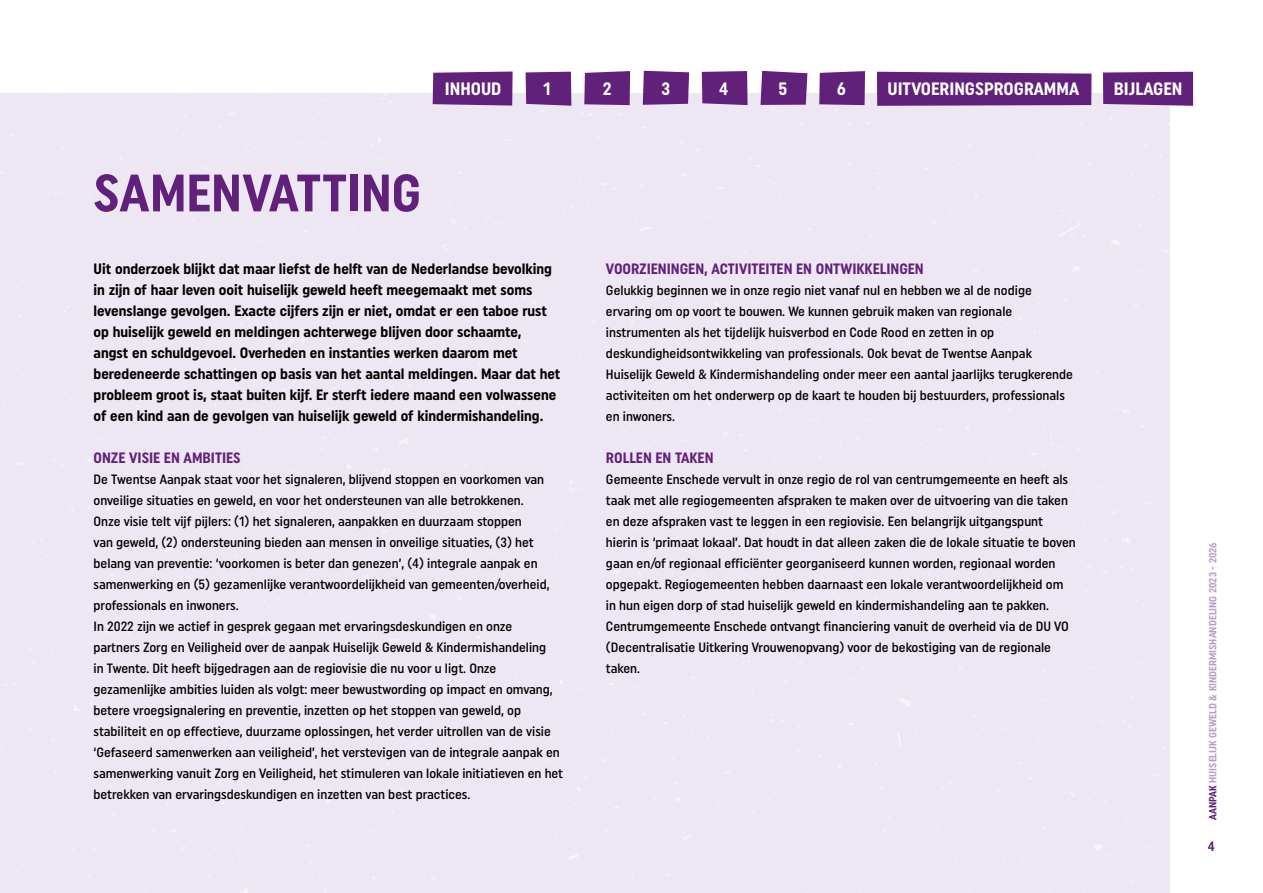
<style>
.page{position:relative;width:1263px;height:893px;background:#fff}
.page>*{position:absolute;margin:0;border:0;box-sizing:border-box;transform-origin:0 0}
.t1{font:700 52.5px "Uniform Condensed";color:#61207a}
.t2{font:700 18px "Uniform Condensed";color:#fff}
.t3{font:700 15px/21px "Uniform Condensed";color:#000}
.t4{font:700 15px "Uniform Condensed";color:#61207a}
.t5{font:500 13.5px/21px "Uniform Condensed";color:#000}
.t6{font:700 13.5px "Uniform Condensed";color:#61207a}
.t7{font:700 10.5px "Uniform Condensed";color:#b89fc9}
.s1{color:#61207a}
</style>
<div class="page">
<svg style="left:1103px;top:72px;width:90px;height:34px;background:#66277e"></svg>
<svg style="left:702px;top:71px;width:45px;height:34px;background:#66287e"></svg>
<svg style="left:643px;top:71px;width:46px;height:34px;background:#682b80"></svg>
<svg style="left:584px;top:71px;width:46px;height:34px;background:#682b80"></svg>
<div style="left:526px;top:72px;width:45px;height:34px;background:#61207a"></div>
<svg style="left:433px;top:72px;width:80px;height:34px;background:#67297f"></svg>
<svg style="left:760px;top:71px;width:47px;height:34px;background:#6c2f83"></svg>
<svg style="left:819px;top:71px;width:46px;height:34px;background:#682b80"></svg>
<div style="left:877px;top:72px;width:214px;height:34px;background:#61207a"></div>
<h2 class="t2" style="left:445px;top:77px;width:58px">INHOUD</h2>
<h2 class="t2" style="left:543px;top:77px;width:9px">1</h2>
<h2 class="t2" style="left:603px;top:77px;width:10px">2</h2>
<h2 class="t2" style="left:661px;top:77px;width:10px">3</h2>
<h2 class="t2" style="left:719px;top:77px;width:11px">4</h2>
<h2 class="t2" style="left:778px;top:77px;width:10px">5</h2>
<h2 class="t2" style="left:837px;top:77px;width:11px">6</h2>
<h2 class="t2" style="left:1114px;top:77px;width:70px">BIJLAGEN</h2>
<h2 class="t2" style="left:887px;top:77px;width:193px">UITVOERINGSPROGRAMMA</h2>
<p class="t1" style="left:94px;top:162px;width:329px">SAMENVATTING</p>
<p class="t3" style="left:94px;top:258px;width:468px">Uit onderzoek blijkt dat maar liefst de helft van de Nederlandse bevolking in zijn of haar leven ooit huiselijk geweld heeft meegemaakt met soms levenslange gevolgen. Exacte cijfers zijn er niet, omdat er een taboe rust op huiselijk geweld en meldingen achterwege blijven door schaamte,<br>angst en schuldgevoel. Overheden en instanties werken daarom met beredeneerde schattingen op basis van het aantal meldingen. Maar dat het probleem groot is, staat buiten kijf. Er sterft iedere maand een volwassene of een kind aan de gevolgen van huiselijk geweld of kindermishandeling.</p>
<p class="t4" style="left:94px;top:449px;width:149px">ONZE VISIE EN AMBITIES</p>
<p class="t5" style="left:94px;top:468px;width:471px">De Twentse Aanpak staat voor het signaleren, blijvend stoppen en voorkomen van onveilige situaties en geweld, en voor het ondersteunen van alle betrokkenen.<br>Onze visie telt vijf pijlers: (1) het signaleren, aanpakken en duurzaam stoppen<br>van geweld, (2) ondersteuning bieden aan mensen in onveilige situaties, (3) het belang van preventie: ‘voorkomen is beter dan genezen’, (4) integrale aanpak en samenwerking en (5) gezamenlijke verantwoordelijkheid van gemeenten/overheid, professionals en inwoners.<br>In 2022 zijn we actief in gesprek gegaan met ervaringsdeskundigen en onze<br>partners Zorg en Veiligheid over de aanpak Huiselijk Geweld &amp; Kindermishandeling<br>in Twente. Dit heeft bijgedragen aan de regiovisie die nu voor u ligt. Onze gezamenlijke ambities luiden als volgt: meer bewustwording op impact en omvang, betere vroegsignalering en preventie, inzetten op het stoppen van geweld, op stabiliteit en op effectieve, duurzame oplossingen, het verder uitrollen van de visie ‘Gefaseerd samenwerken aan veiligheid’, het verstevigen van de integrale aanpak en samenwerking vanuit Zorg en Veiligheid, het stimuleren van lokale initiatieven en het betrekken van ervaringsdeskundigen en inzetten van best practices.</p>
<p class="t4" style="left:606px;top:260px;width:319px">VOORZIENINGEN, ACTIVITEITEN EN ONTWIKKELINGEN</p>
<p class="t5" style="left:606px;top:279px;width:468px">Gelukkig beginnen we in onze regio niet vanaf nul en hebben we al de nodige ervaring om op voort te bouwen. We kunnen gebruik maken van regionale instrumenten als het tijdelijk huisverbod en Code Rood en zetten in op deskundigheidsontwikkeling van professionals. Ook bevat de Twentse Aanpak Huiselijk Geweld &amp; Kindermishandeling onder meer een aantal jaarlijks terugkerende activiteiten om het onderwerp op de kaart te houden bij bestuurders, professionals en inwoners.</p>
<p class="t4" style="left:606px;top:449px;width:109px">ROLLEN EN TAKEN</p>
<p class="t5" style="left:606px;top:468px;width:471px">Gemeente Enschede vervult in onze regio de rol van centrumgemeente en heeft als taak met alle regiogemeenten afspraken te maken over de uitvoering van die taken en deze afspraken vast te leggen in een regiovisie. Een belangrijk uitgangspunt hierin is ‘primaat lokaal’. Dat houdt in dat alleen zaken die de lokale situatie te boven gaan en/of regionaal efficiënter georganiseerd kunnen worden, regionaal worden opgepakt. Regiogemeenten hebben daarnaast een lokale verantwoordelijkheid om in hun eigen dorp of stad huiselijk geweld en kindermishandeling aan te pakken.<br>Centrumgemeente Enschede ontvangt financiering vanuit de overheid via de DU VO (Decentralisatie Uitkering Vrouwenopvang) voor de bekostiging van de regionale taken.</p>
<p class="t7" style="left:1207px;top:820px;width:279px;rotate:-90deg"><span class="s1">AANPAK</span> HUISELIJK GEWELD &amp; KINDERMISHANDELING 2023 - 2026</p>
<p class="t6" style="left:1208px;top:838px;width:8px">4</p>
</div>
